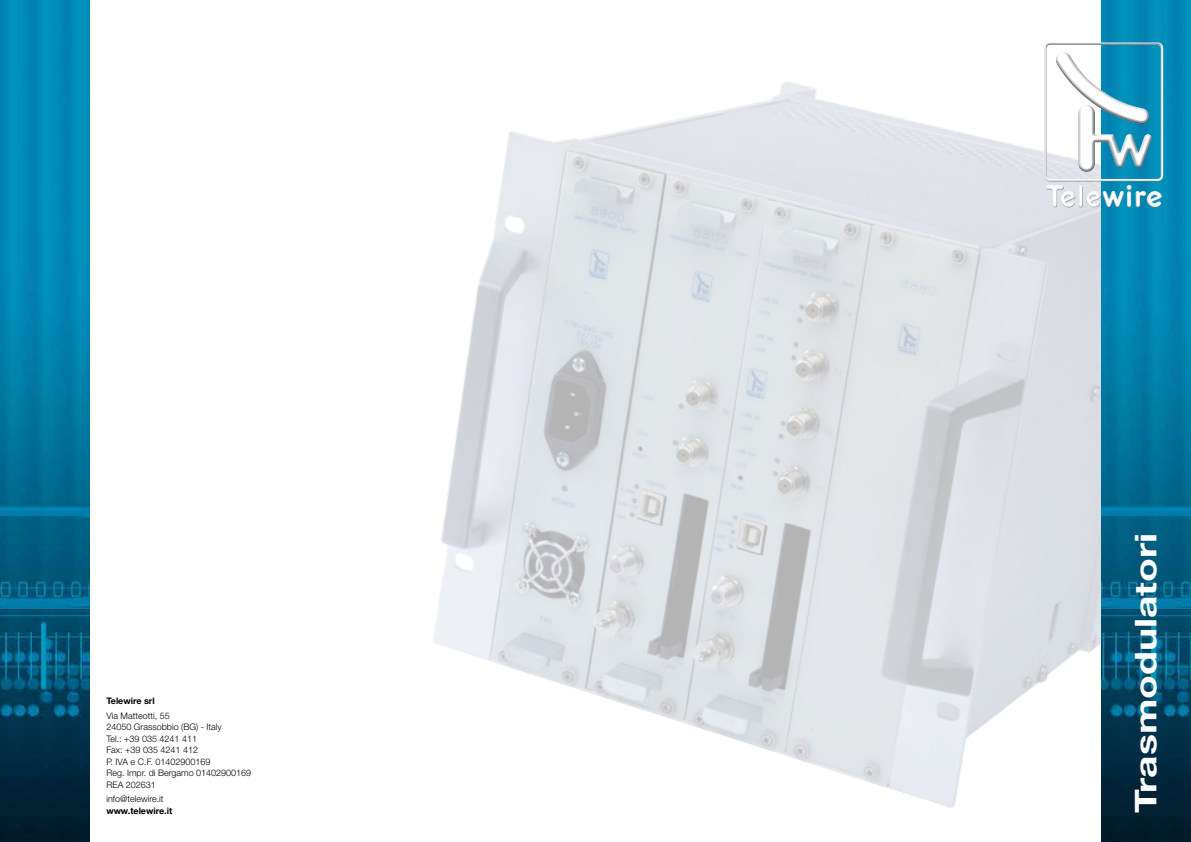
<style>
.page{position:relative;width:1191px;height:842px;background:#fff}
.page>*{position:absolute;margin:0;border:0;box-sizing:border-box;transform-origin:0 0}
.t1{font:700 30px "Helvetica Neue";color:#fff;scale:1.3 1}
.t2{font:300 9px/11.5px "Helvetica Neue";color:#000}
.t3{font:700 9px "Helvetica Neue";color:#000}
</style>
<div class="page">
<img style="left:433px;top:81px;width:668px;height:727px">
<img style="left:1101px;top:0;width:90px;height:842px">
<img style="left:1044px;top:43px;width:119px;height:164px">
<img style="left:0;top:0;width:89px;height:842px">
<p class="t3" style="left:106px;top:696px;width:50px">Telewire srl</p>
<p class="t2" style="left:106px;top:710px;width:146px">Via Matteotti, 55<br>24050 Grassobbio (BG) - Italy<br>Tel.: +39 035 4241 411<br>Fax: +39 035 4241 412<br>P. IVA e C.F. 01402900169<br>Reg. Impr. di Bergamo 01402900169<br>REA 202631</p>
<p class="t2" style="left:106px;top:793px;width:59px">info@telewire.it</p>
<p class="t3" style="left:106px;top:805px;width:67px">www.telewire.it</p>
<h1 class="t1" style="left:1127px;top:813px;width:217px;rotate:-90deg">Trasmodulatori</h1>
</div>
